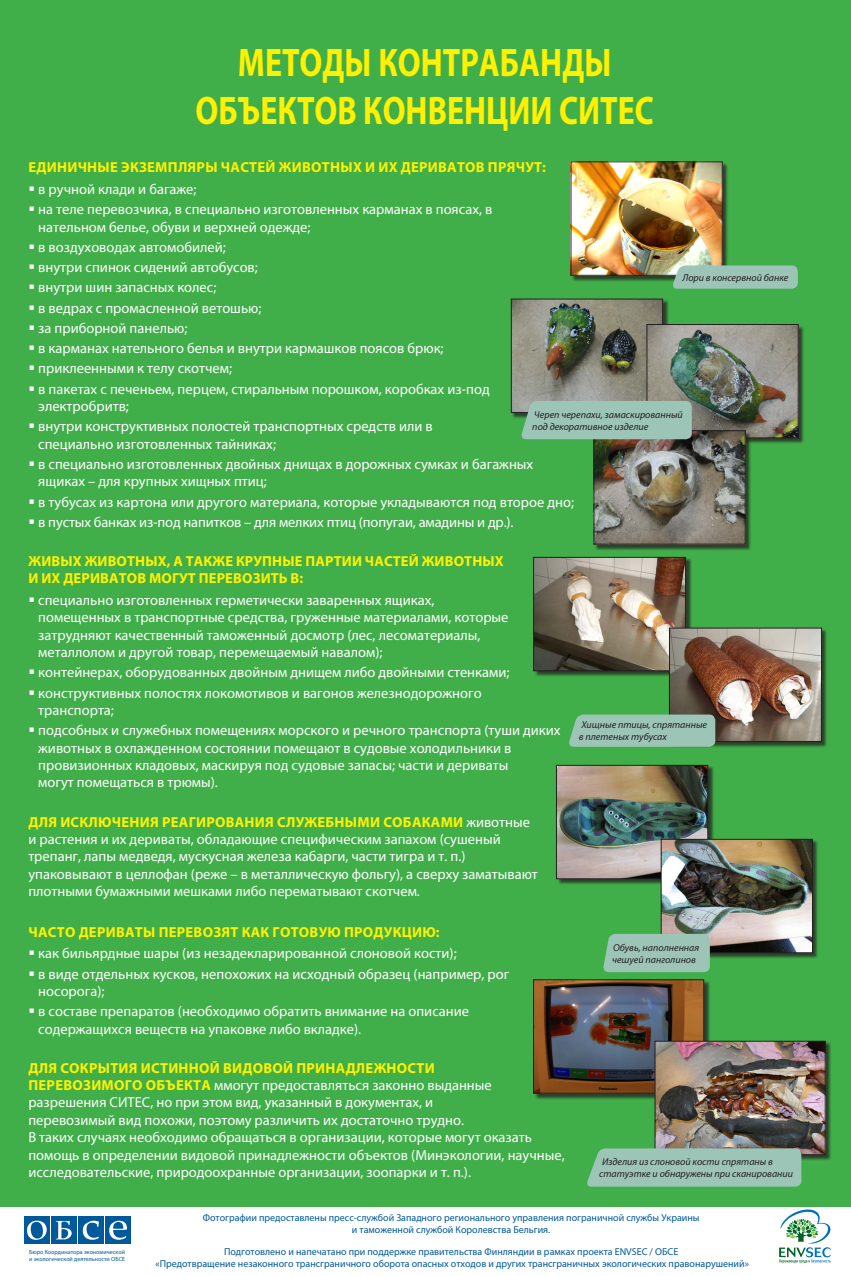
<style>
.page{position:relative;width:851px;height:1276px;background:#fff}
.page>*{position:absolute;margin:0;border:0;box-sizing:border-box;transform-origin:0 0}
.Основной{font:700 40px/48px "Myriad Pro";color:#fff101;text-align:center;scale:.8 1}
.Тире{font:14.5px/17.4px "Myriad Pro";color:#fff}
.Основной-2{font:14.5px/17.4px "Myriad Pro";color:#fff}
.Заголовок{font:700 14.5px/17.4px "Myriad Pro";letter-spacing:.02em;color:#fff101}
.Основной-3{font:10px/12px "Myriad Pro";color:#00599b;text-align:center}
.Рис{font:italic 10px/12px "Myriad Pro";color:#231f20}
.Основной-4{font:6px/7.2px "Myriad Pro";color:#00599b}
.s1{font-weight:700;color:#fff101}
</style>
<div class="page">
<div style="left:0;top:0;width:850px;height:1206px;background:#40ae49"></div>
<svg style="left:779px;top:1209px;width:51px;height:54px"></svg>
<div style="left:24px;top:1216px;width:25px;height:28px;background:#00599b"></div>
<div style="left:51px;top:1216px;width:26px;height:28px;background:#00599b"></div>
<div style="left:78px;top:1216px;width:26px;height:28px;background:#00599b"></div>
<div style="left:105px;top:1216px;width:26px;height:28px;background:#00599b"></div>
<svg style="left:109px;top:1220px;width:18px;height:19px"></svg>
<svg style="left:83px;top:1220px;width:16px;height:19px"></svg>
<svg style="left:27px;top:1220px;width:20px;height:19px"></svg>
<svg style="left:56px;top:1221px;width:16px;height:18px"></svg>
<div style="left:534px;top:558px;width:157px;height:119px;background:#231f20;opacity:.75"></div>
<img style="left:535px;top:559px;width:148px;height:110px">
<div style="left:533px;top:557px;width:152px;height:114px;border:1px solid #231f20"></div>
<div style="left:534px;top:980px;width:176px;height:119px;background:#231f20;opacity:.75"></div>
<img style="left:535px;top:981px;width:166px;height:110px">
<div style="left:533px;top:979px;width:170px;height:114px;border:1px solid #231f20"></div>
<div style="left:557px;top:766px;width:157px;height:119px;background:#231f20;opacity:.75"></div>
<img style="left:558px;top:767px;width:147px;height:110px">
<div style="left:556px;top:765px;width:151px;height:114px;border:1px solid #231f20"></div>
<div style="left:661px;top:840px;width:157px;height:119px;background:#231f20;opacity:.75"></div>
<img style="left:662px;top:841px;width:148px;height:110px">
<div style="left:660px;top:839px;width:152px;height:114px;border:1px solid #231f20"></div>
<div style="left:571px;top:162px;width:157px;height:120px;background:#231f20;opacity:.75"></div>
<img style="left:572px;top:164px;width:148px;height:109px">
<img style="left:513px;top:301px;width:147px;height:110px">
<div style="left:511px;top:299px;width:151px;height:114px;border:1px solid #231f20"></div>
<div style="left:647px;top:325px;width:157px;height:119px;background:#231f20;opacity:.75"></div>
<img style="left:648px;top:326px;width:148px;height:110px">
<div style="left:646px;top:324px;width:152px;height:114px;border:1px solid #231f20"></div>
<div style="left:594px;top:431px;width:157px;height:119px;background:#231f20;opacity:.75"></div>
<img style="left:595px;top:432px;width:148px;height:110px">
<div style="left:593px;top:430px;width:152px;height:114px;border:1px solid #231f20"></div>
<svg style="left:671px;top:265px;width:126px;height:24px;background:#9bc4b3"></svg>
<div style="left:603px;top:934px;width:106px;height:38px;background:#9dc5b7"></div>
<div style="left:655px;top:1041px;width:176px;height:120px;background:#231f20;opacity:.75"></div>
<img style="left:656px;top:1043px;width:167px;height:110px">
<div style="left:654px;top:1041px;width:171px;height:114px;border:1px solid #231f20"></div>
<div style="left:587px;top:1148px;width:214px;height:38px;background:#9dc5b7"></div>
<div style="left:669px;top:628px;width:158px;height:120px;background:#231f20;opacity:.75"></div>
<img style="left:671px;top:630px;width:148px;height:110px">
<div style="left:669px;top:628px;width:152px;height:114px;border:1px solid #231f20"></div>
<div style="left:520px;top:401px;width:171px;height:38px;background:#9dc5b7"></div>
<svg style="left:569px;top:714px;width:146px;height:33px;background:#98c2b0"></svg>
<p class="Основной" style="left:196px;top:38px;width:574px">МЕТОДЫ КОНТРАБАНДЫ<br>ОБЪЕКТОВ КОНВЕНЦИИ СИТЕС</p>
<p class="Заголовок" style="left:28px;top:158px;width:519px">ЕДИНИЧНЫЕ ЭКЗЕМПЛЯРЫ ЧАСТЕЙ ЖИВОТНЫХ И ИХ ДЕРИВАТОВ ПРЯЧУТ:</p>
<p class="Тире" style="left:28px;top:180px;width:170px">▪ в ручной клади и багаже;</p>
<p class="Тире" style="left:38px;top:201px;width:455px;text-indent:-10px">▪ на теле перевозчика, в специально изготовленных карманах в поясах, в нательном белье, обуви и верхней одежде;</p>
<p class="Тире" style="left:28px;top:238px;width:199px">▪ в воздуховодах автомобилей;</p>
<p class="Тире" style="left:28px;top:258px;width:231px">▪ внутри спинок сидений автобусов;</p>
<p class="Тире" style="left:28px;top:279px;width:189px">▪ внутри шин запасных колес;</p>
<p class="Тире" style="left:28px;top:299px;width:234px">▪ в ведрах с промасленной ветошью;</p>
<p class="Тире" style="left:28px;top:319px;width:161px">▪ за приборной панелью;</p>
<p class="Тире" style="left:28px;top:339px;width:416px">▪ в карманах нательного белья и внутри кармашков поясов брюк;</p>
<p class="Тире" style="left:28px;top:360px;width:205px">▪ приклеенными к телу скотчем;</p>
<p class="Тире" style="left:38px;top:380px;width:453px;text-indent:-10px">▪ в пакетах с печеньем, перцем, стиральным порошком, коробках из-под электробритв;</p>
<p class="Тире" style="left:38px;top:417px;width:396px;text-indent:-10px">▪ внутри конструктивных полостей транспортных средств или в специально изготовленных тайниках;</p>
<p class="Тире" style="left:38px;top:455px;width:496px;text-indent:-10px">▪ в специально изготовленных двойных днищах в дорожных сумках и багажных ящиках – для крупных хищных птиц;</p>
<p class="Тире" style="left:28px;top:493px;width:547px">▪ в тубусах из картона или другого материала, которые укладываются под второе дно;</p>
<p class="Тире" style="left:28px;top:513px;width:486px">▪ в пустых банках из-под напитков – для мелких птиц (попугаи, амадины и др.).</p>
<p class="Заголовок" style="left:28px;top:552px;width:477px">ЖИВЫХ ЖИВОТНЫХ, А ТАКЖЕ КРУПНЫЕ ПАРТИИ ЧАСТЕЙ ЖИВОТНЫХ<br>И ИХ ДЕРИВАТОВ МОГУТ ПЕРЕВОЗИТЬ В:</p>
<p class="Тире" style="left:38px;top:591px;width:471px;text-indent:-10px">▪ специально изготовленных герметически заваренных ящиках, помещенных в транспортные средства, груженные материалами, которые затрудняют качественный таможенный досмотр (лес, лесоматериалы, металлолом и другой товар, перемещаемый навалом);</p>
<p class="Тире" style="left:28px;top:663px;width:482px">▪ контейнерах, оборудованных двойным днищем либо двойными стенками;</p>
<p class="Тире" style="left:38px;top:684px;width:445px;text-indent:-10px">▪ конструктивных полостях локомотивов и вагонов железнодорожного транспорта;</p>
<p class="Тире" style="left:38px;top:721px;width:523px;text-indent:-10px">▪ подсобных и служебных помещениях морского и речного транспорта (туши диких животных в охлажденном состоянии помещают в судовые холодильники в провизионных кладовых, маскируя под судовые запасы; части и дериваты<br>могут помещаться в трюмы).</p>
<p class="Основной-2" style="left:28px;top:812px;width:511px"><span class="s1">ДЛЯ ИСКЛЮЧЕНИЯ РЕАГИРОВАНИЯ СЛУЖЕБНЫМИ СОБАКАМИ</span> животные и растения и их дериваты, обладающие специфическим запахом (сушеный трепанг, лапы медведя, мускусная железа кабарги, части тигра и т. п.) упаковывают в целлофан (реже – в металлическую фольгу), а сверху заматывают плотными бумажными мешками либо перематывают скотчем.</p>
<p class="Заголовок" style="left:28px;top:922px;width:412px">ЧАСТО ДЕРИВАТЫ ПЕРЕВОЗЯТ КАК ГОТОВУЮ ПРОДУКЦИЮ:</p>
<p class="Тире" style="left:28px;top:944px;width:430px">▪ как бильярдные шары (из незадекларированной слоновой кости);</p>
<p class="Тире" style="left:38px;top:964px;width:472px;text-indent:-10px">▪ в виде отдельных кусков, непохожих на исходный образец (например, рог носорога);</p>
<p class="Тире" style="left:38px;top:1002px;width:432px;text-indent:-10px">▪ в составе препаратов (необходимо обратить внимание на описание содержащихся веществ на упаковке либо вкладке).</p>
<p class="Основной-2" style="left:28px;top:1058px;width:538px"><span class="s1">ДЛЯ СОКРЫТИЯ ИСТИННОЙ ВИДОВОЙ ПРИНАДЛЕЖНОСТИ<br>ПЕРЕВОЗИМОГО ОБЪЕКТА</span> ммогут предоставляться законно выданные разрешения СИТЕС, но при этом вид, указанный в документах, и<br>перевозимый вид похожи, поэтому различить их достаточно трудно.<br>В таких случаях необходимо обращаться в организации, которые могут оказать помощь в определении видовой принадлежности объектов (Минэкологии, научные, исследовательские, природоохранные организации, зоопарки и т. п.).</p>
<p class="Рис" style="left:682px;top:271px;width:107px">Лори в консервной банке</p>
<p class="Рис" style="left:532px;top:408px;width:152px">Череп черепахи, замаскированный под декоративное изделие</p>
<p class="Рис" style="left:578px;top:719px;width:130px">Хищные птицы, спрятанные в плетеных тубусах</p>
<p class="Рис" style="left:612px;top:941px;width:89px">Обувь, наполненная чешуей панголинов</p>
<p class="Рис" style="left:599px;top:1155px;width:195px;text-indent:3px">Изделия из слоновой кости спрятаны в статуэтке и обнаружены при сканировании</p>
<p class="Основной-3" style="left:203px;top:1211px;width:498px">Фотографии предоставлены пресс-службой Западного регионального управления пограничной службы Украины и таможенной службой Королевства Бельгия.</p>
<p class="Основной-3" style="left:155px;top:1245px;width:594px">Подготовлено и напечатано при поддержке правительства Финляндии в рамках проекта ENVSEC / ОБСЕ<br>«Предотвращение незаконного трансграничного оборота опасных отходов и других трансграничных экологических правонарушений»</p>
<p class="Основной-4" style="left:29px;top:1247px;width:97px">Бюро Координатора экономической и экологической деятельности ОБСЕ</p>
</div>
